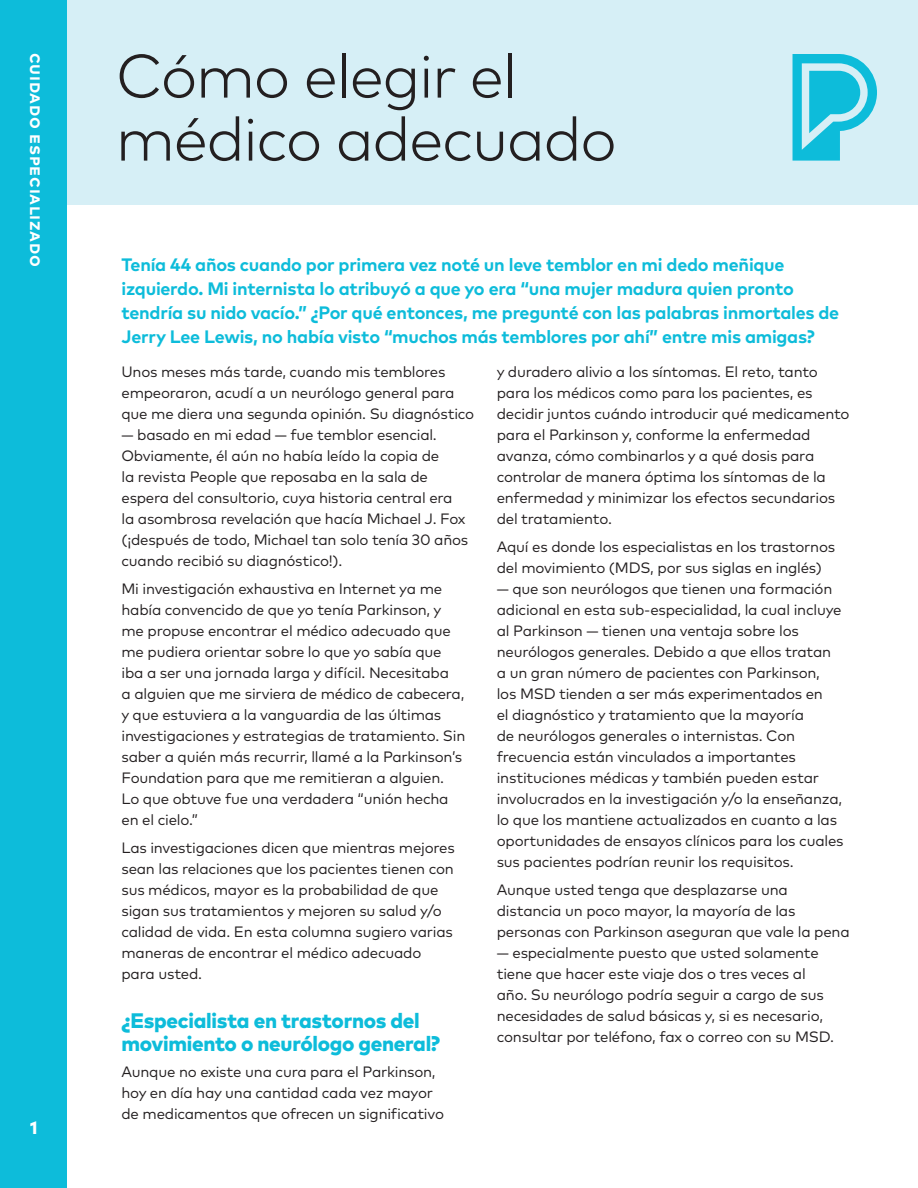
<style>
.page{position:relative;width:918px;height:1188px;background:#fff}
.page>*{position:absolute;margin:0;border:0;box-sizing:border-box;transform-origin:0 0}
.t1{font:300 61.5px/63px "Mark OT";letter-spacing:-.025em;color:#231f20}
.Subhead_Level_1{font:800 21px/22.5px "Mark OT";letter-spacing:-.015em;color:#0dbcda}
.Intro_paragraph{font:700 18px/24px "Mark OT";letter-spacing:-.015em;color:#0dbcda}
.LEFT_BAR__Category{font:700 18px "Mark OT";letter-spacing:.04em;color:#fff}
.Folio{font:800 18px "Mark OT";color:#fff}
.Body_Copy{font:15px/21px "Mark OT";letter-spacing:-.015em;color:#231f20}
</style>
<div class="page">
<div style="left:68px;top:0;width:850px;height:205px;background:#d6eff6"></div>
<div style="left:0;top:0;width:68px;height:1188px;background:#0dbcda"></div>
<svg style="left:793px;top:54px;width:84px;height:107px"></svg>
<p class="LEFT_BAR__Category" style="left:48px;top:53px;width:216px;rotate:90deg">cuidado especializado</p>
<p class="t1" style="left:116px;top:44px;width:503px">Cómo elegir el médico adecuado</p>
<p class="Intro_paragraph" style="left:122px;top:252px;width:719px">Tenía 44 años cuando por primera vez noté un leve temblor en mi dedo meñique izquierdo. Mi internista lo atribuyó a que yo era “una mujer madura quien pronto tendría su nido vacío.” ¿Por qué entonces, me pregunté con las palabras inmortales de Jerry Lee Lewis, no había visto “muchos más temblores por ahí” entre mis amigas?</p>
<p class="Body_Copy" style="left:122px;top:361px;width:354px">Unos meses más tarde, cuando mis temblores empeoraron, acudí a un neurólogo general para que me diera una segunda opinión. Su diagnóstico</p>
<p class="Body_Copy" style="left:122px;top:424px;width:348px">— basado en mi edad — fue temblor esencial.<br>Obviamente, él aún no había leído la copia de<br>la revista People que reposaba en la sala de espera del consultorio, cuya historia central era la asombrosa revelación que hacía Michael J. Fox (¡después de todo, Michael tan solo tenía 30 años cuando recibió su diagnóstico!).</p>
<p class="Body_Copy" style="left:122px;top:578px;width:345px">Mi investigación exhaustiva en Internet ya me había convencido de que yo tenía Parkinson, y me propuse encontrar el médico adecuado que me pudiera orientar sobre lo que yo sabía que iba a ser una jornada larga y difícil. Necesitaba<br>a alguien que me sirviera de médico de cabecera, y que estuviera a la vanguardia de las últimas investigaciones y estrategias de tratamiento. Sin saber a quién más recurrir, llamé a la Parkinson’s Foundation para que me remitieran a alguien.<br>Lo que obtuve fue una verdadera “unión hecha en el cielo.”</p>
<p class="Body_Copy" style="left:122px;top:837px;width:335px">Las investigaciones dicen que mientras mejores sean las relaciones que los pacientes tienen con sus médicos, mayor es la probabilidad de que sigan sus tratamientos y mejoren su salud y/o calidad de vida. En esta columna sugiero varias maneras de encontrar el médico adecuado para usted.</p>
<p class="Subhead_Level_1" style="left:122px;top:1009px;width:320px">¿Especialista en trastornos del movimiento o neurólogo general?</p>
<p class="Body_Copy" style="left:122px;top:1061px;width:324px">Aunque no existe una cura para el Parkinson, hoy en día hay una cantidad cada vez mayor de medicamentos que ofrecen un significativo</p>
<p class="Body_Copy" style="left:497px;top:361px;width:354px">y duradero alivio a los síntomas. El reto, tanto para los médicos como para los pacientes, es decidir juntos cuándo introducir qué medicamento para el Parkinson y, conforme la enfermedad avanza, cómo combinarlos y a qué dosis para controlar de manera óptima los síntomas de la enfermedad y minimizar los efectos secundarios del tratamiento.</p>
<p class="Body_Copy" style="left:497px;top:536px;width:340px">Aquí es donde los especialistas en los trastornos del movimiento (MDS, por sus siglas en inglés)</p>
<p class="Body_Copy" style="left:497px;top:578px;width:348px">— que son neurólogos que tienen una formación adicional en esta sub-especialidad, la cual incluye al Parkinson — tienen una ventaja sobre los neurólogos generales. Debido a que ellos tratan a un gran número de pacientes con Parkinson,<br>los MSD tienden a ser más experimentados en<br>el diagnóstico y tratamiento que la mayoría<br>de neurólogos generales o internistas. Con frecuencia están vinculados a importantes instituciones médicas y también pueden estar involucrados en la investigación y/o la enseñanza, lo que los mantiene actualizados en cuanto a las oportunidades de ensayos clínicos para los cuales sus pacientes podrían reunir los requisitos.</p>
<p class="Body_Copy" style="left:497px;top:879px;width:354px">Aunque usted tenga que desplazarse una distancia un poco mayor, la mayoría de las personas con Parkinson aseguran que vale la pena</p>
<p class="Body_Copy" style="left:497px;top:942px;width:339px">— especialmente puesto que usted solamente tiene que hacer este viaje dos o tres veces al año. Su neurólogo podría seguir a cargo de sus necesidades de salud básicas y, si es necesario, consultar por teléfono, fax o correo con su MSD.</p>
<p class="Folio" style="left:30px;top:1116px;width:9px">1</p>
</div>
